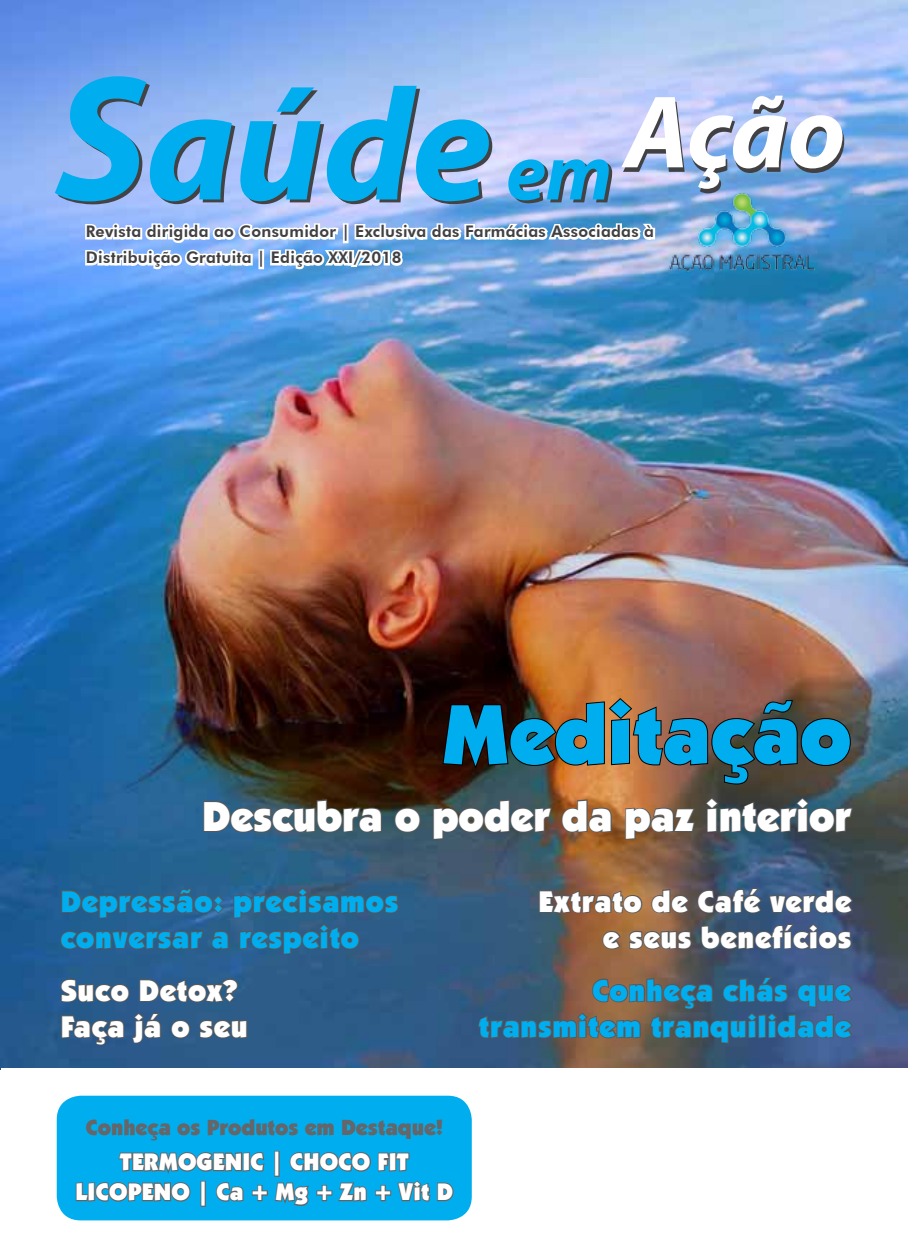
<style>
.page{position:relative;width:908px;height:1248px;background:#fff}
.page>*{position:absolute;margin:0;border:0;box-sizing:border-box;transform-origin:0 0}
.t1{font:italic 700 160px "Myriad Pro";color:#00aeef}
.t2{font:italic 700 104px "Myriad Pro";color:#414042}
.t3{font:900 84px "Kabel IT Cby BT";color:#00aeef}
.t4{font:900 42px "Kabel IT Cby BT";color:#fff}
.t5{font:900 30px/36px "Kabel IT Cby BT";letter-spacing:.025em;color:#00aeef}
.t6{font:900 30px/36px "Kabel IT Cby BT";letter-spacing:.025em;color:#fff}
.t7{font:900 24px/30px "Kabel IT Cby BT";letter-spacing:.01em;color:#fff;text-align:center}
.t8{font:900 22px "Kabel IT Cby BT";color:#656669}
.t9{font:800 16px/26px "Futura BT";letter-spacing:.02em;color:#414042}
.s1{font-size:180px}
.s2{font-size:80px}
</style>
<div class="page">
<img style="left:0;top:0;width:907px;height:1069px">
<div style="left:1px;top:1068px;width:906px;height:179px;background:#fff"></div>
<svg style="left:83px;top:217px;width:574px;height:68px"></svg>
<div style="left:57px;top:1095px;width:414px;height:125px;background:#00aeef;border-radius:24px"></div>
<svg style="left:75px;top:1150px;width:379px;height:57px"></svg>
<div style="left:659px;top:184px;width:165px;height:97px;background:#00aeef;opacity:.75"></div>
<img style="left:660px;top:186px;width:162px;height:91px">
<img style="left:441px;top:696px;width:410px;height:89px">
<svg style="left:202px;top:798px;width:181px;height:35px;background:#3d535e"></svg>
<svg style="left:393px;top:806px;width:28px;height:27px"></svg>
<svg style="left:432px;top:798px;width:121px;height:42px;background:#465458"></svg>
<svg style="left:560px;top:798px;width:52px;height:35px;background:#8f5d37"></svg>
<svg style="left:624px;top:806px;width:72px;height:34px;background:#7a5b42"></svg>
<svg style="left:703px;top:796px;width:150px;height:37px;background:#3e4f56"></svg>
<svg style="left:59px;top:886px;width:341px;height:69px;background:#345d80"></svg>
<svg style="left:60px;top:977px;width:70px;height:26px;background:#375a7d"></svg>
<svg style="left:138px;top:977px;width:101px;height:27px;background:#395b7b"></svg>
<svg style="left:60px;top:1013px;width:65px;height:33px;background:#36597b"></svg>
<svg style="left:131px;top:1011px;width:31px;height:46px"></svg>
<svg style="left:170px;top:1018px;width:21px;height:21px"></svg>
<svg style="left:198px;top:1018px;width:50px;height:21px"></svg>
<svg style="left:538px;top:886px;width:315px;height:64px;background:#605c5f"></svg>
<svg style="left:476px;top:975px;width:377px;height:69px;background:#535a66"></svg>
<h1 class="t1" style="left:55px;top:41px;width:558px"><span class="s1">S</span>aúde <span class="s2">em</span></h1>
<h2 class="t2" style="left:625px;top:69px;width:223px">Ação</h2>
<p class="t9" style="left:86px;top:219px;width:569px">Revista dirigida ao Consumidor | Exclusiva das Farmácias Associadas à<br>Distribuição Gratuita | Edição XXI/2018</p>
<h3 class="t3" style="left:442px;top:682px;width:410px">Meditação</h3>
<h3 class="t4" style="left:202px;top:790px;width:650px">Descubra o poder da paz interior</h3>
<h3 class="t5" style="left:61px;top:882px;width:339px">Depressão: precisamos conversar a respeito</h3>
<h3 class="t6" style="left:61px;top:971px;width:188px">Suco Detox?<br>Faça já o seu</h3>
<h3 class="t6" style="left:538px;top:882px;width:314px;text-align:right">Extrato de Café verde e seus benefícios</h3>
<h3 class="t5" style="left:478px;top:971px;width:373px;text-align:right">Conheça chás que transmitem tranquilidade</h3>
<h3 class="t8" style="left:86px;top:1113px;width:358px">Conheça os Produtos em Destaque!</h3>
<h3 class="t7" style="left:75px;top:1146px;width:379px">TERMOGENIC | CHOCO FIT<br>LICOPENO | Ca + Mg + Zn + Vit D</h3>
</div>
